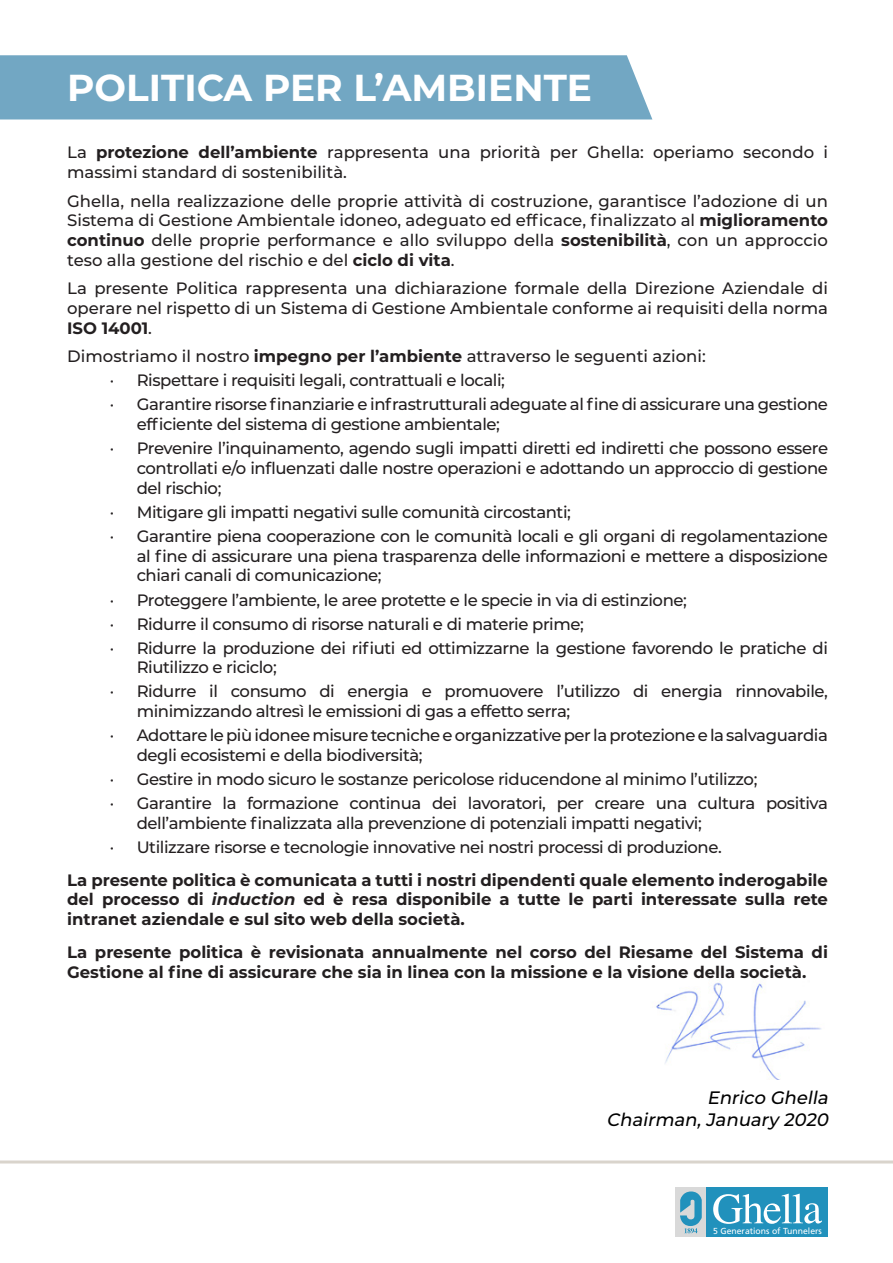
<style>
.page{position:relative;width:893px;height:1263px;background:#fff}
.page>*{position:absolute;margin:0;border:0;box-sizing:border-box;transform-origin:0 0}
.t1{font:700 37.5px "Montserrat";color:#fff}
.t2{font:italic 500 18px "Montserrat";color:#000001}
.t3{font:500 16.5px/19.8px "Montserrat";letter-spacing:-.025em;color:#231f20}
.t4{font:700 16.5px/19.8px "Montserrat";color:#231f20;text-align:justify}
.t5{font:500 16.5px/19.8px "Montserrat";color:#231f20}
.t6{font:8.7px "Frutiger LT Std";color:#fff}
.s1{font-weight:700}
.s2{font-style:italic}
</style>
<div class="page">
<img style="left:656px;top:980px;width:165px;height:100px">
<hr style="left:0;top:1160px;width:893px;height:3px;background:#d9d4cc">
<div style="left:675px;top:1187px;width:31px;height:49px;background:#d9d9d9"></div>
<div style="left:706px;top:1187px;width:121px;height:49px;background:#2191bc"></div>
<svg style="left:713px;top:1193px;width:109px;height:31px"></svg>
<svg style="left:680px;top:1191px;width:22px;height:42px"></svg>
<div style="left:0;top:55px;width:652px;height:64px;background:#72a7c3"></div>
<p class="t1" style="left:67px;top:60px;width:526px">POLITICA PER L’AMBIENTE</p>
<p class="t5" style="left:67px;top:142px;width:762px">La <span class="s1">protezione dell’ambiente</span> rappresenta una priorità per Ghella: operiamo secondo i massimi standard di sostenibilità.</p>
<p class="t3" style="left:67px;top:190px;width:762px;text-align:justify">Ghella, nella realizzazione delle proprie attività di costruzione, garantisce l’adozione di un Sistema di Gestione Ambientale idoneo, adeguato ed efficace, finalizzato al <span class="s1">miglioramento continuo</span> delle proprie performance e allo sviluppo della <span class="s1">sostenibilità</span>, con un approccio teso alla gestione del rischio e del <span class="s1">ciclo di vita</span>.</p>
<p class="t3" style="left:67px;top:278px;width:762px;text-align:justify">La presente Politica rappresenta una dichiarazione formale della Direzione Aziendale di operare nel rispetto di un Sistema di Gestione Ambientale conforme ai requisiti della norma <span class="s1">ISO 14001</span>.</p>
<p class="t5" style="left:67px;top:346px;width:640px">Dimostriamo il nostro <span class="s1">impegno per l’ambiente</span> attraverso le seguenti azioni:</p>
<p class="t3" style="left:110px;top:370px;width:397px">· Rispettare i requisiti legali, contrattuali e locali;</p>
<p class="t3" style="left:137px;top:394px;width:693px;text-indent:-27px">· Garantire risorse finanziarie e infrastrutturali adeguate al fine di assicurare una gestione efficiente del sistema di gestione ambientale;</p>
<p class="t3" style="left:137px;top:438px;width:693px;text-align:justify;text-indent:-27px">· Prevenire l’inquinamento, agendo sugli impatti diretti ed indiretti che possono essere controllati e/o influenzati dalle nostre operazioni e adottando un approccio di gestione del rischio;</p>
<p class="t3" style="left:110px;top:501px;width:463px">· Mitigare gli impatti negativi sulle comunità circostanti;</p>
<p class="t3" style="left:137px;top:525px;width:693px;text-align:justify;text-indent:-27px">· Garantire piena cooperazione con le comunità locali e gli organi di regolamentazione al fine di assicurare una piena trasparenza delle informazioni e mettere a disposizione chiari canali di comunicazione;</p>
<p class="t3" style="left:110px;top:589px;width:579px">· Proteggere l’ambiente, le aree protette e le specie in via di estinzione;</p>
<p class="t3" style="left:110px;top:613px;width:476px">· Ridurre il consumo di risorse naturali e di materie prime;</p>
<p class="t3" style="left:137px;top:637px;width:693px;text-indent:-27px">· Ridurre la produzione dei rifiuti ed ottimizzarne la gestione favorendo le pratiche di<br>Riutilizzo e riciclo;</p>
<p class="t3" style="left:137px;top:681px;width:693px;text-indent:-27px">· Ridurre il consumo di energia e promuovere l’utilizzo di energia rinnovabile, minimizzando altresì le emissioni di gas a effetto serra;</p>
<p class="t3" style="left:137px;top:725px;width:693px;text-indent:-27px">· Adottare le più idonee misure tecniche e organizzative per la protezione e la salvaguardia degli ecosistemi e della biodiversità;</p>
<p class="t3" style="left:110px;top:769px;width:649px">· Gestire in modo sicuro le sostanze pericolose riducendone al minimo l’utilizzo;</p>
<p class="t3" style="left:137px;top:793px;width:693px;text-indent:-27px">· Garantire la formazione continua dei lavoratori, per creare una cultura positiva dell’ambiente finalizzata alla prevenzione di potenziali impatti negativi;</p>
<p class="t3" style="left:110px;top:837px;width:614px">· Utilizzare risorse e tecnologie innovative nei nostri processi di produzione.</p>
<p class="t4" style="left:67px;top:869px;width:762px">La presente politica è comunicata a tutti i nostri dipendenti quale elemento inderogabile del processo di <span class="s2">induction</span> ed è resa disponibile a tutte le parti interessate sulla rete intranet aziendale e sul sito web della società.</p>
<p class="t4" style="left:67px;top:941px;width:762px">La presente politica è revisionata annualmente nel corso del Riesame del Sistema di<br>Gestione al fine di assicurare che sia in linea con la missione e la visione della società.</p>
<p class="t2" style="left:707px;top:1085px;width:127px">Enrico Ghella</p>
<p class="t2" style="left:606px;top:1107px;width:227px">Chairman,January 2020</p>
<p class="t6" style="left:713px;top:1226px;width:110px">5 Generations of Tunnelers</p>
</div>
